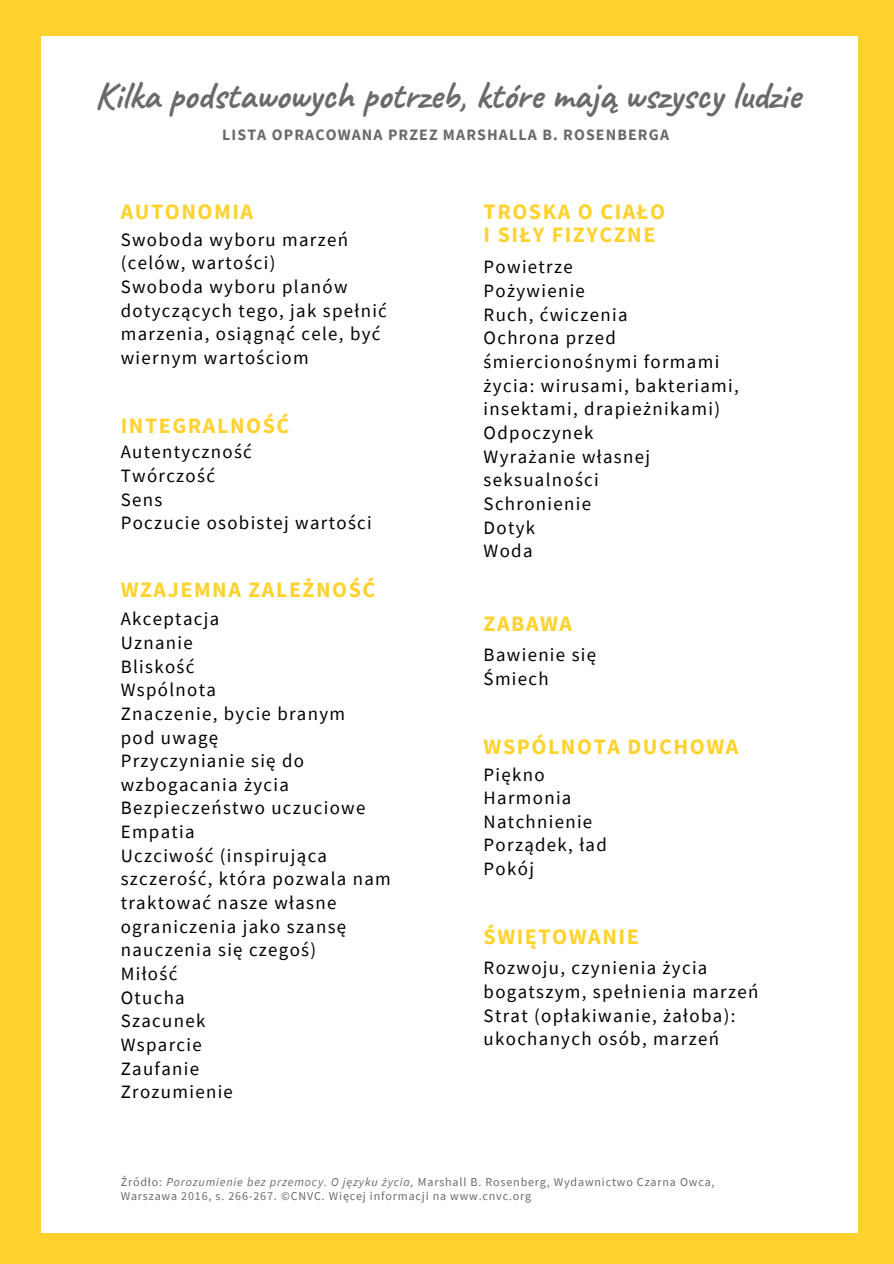
<style>
.page{position:relative;width:894px;height:1264px;background:#fff}
.page>*{position:absolute;margin:0;border:0;box-sizing:border-box;transform-origin:0 0}
.t1{font:700 38.1px "Caveat";color:#6a6a6a}
.t2{font:700 21.9px/22.5px "Source Sans Pro";letter-spacing:.07em;color:#ffd22d}
.t3{font:18.9px/23.7px "Source Sans Pro";letter-spacing:.07em;color:#000}
.t4{font:700 15.9px "Source Sans Pro";letter-spacing:.07em;color:#6a6a6a}
.t5{font:12px/14.7px "Source Sans Pro";letter-spacing:.07em;color:#6a6a6a}
.s1{font-style:italic}
</style>
<div class="page">
<div style="left:0;top:0;width:893px;height:1263px;background:#ffd22d"></div>
<div style="left:42px;top:36px;width:815px;height:1196px;background:#fff"></div>
<h1 class="t1" style="left:95px;top:71px;width:706px">Kilka podstawowych potrzeb, które mają wszyscy ludzie</h1>
<p class="t4" style="left:222px;top:124px;width:448px">LISTA OPRACOWANA PRZEZ MARSHALLA B. ROSENBERGA</p>
<p class="t2" style="left:121px;top:200px;width:134px">AUTONOMIA</p>
<p class="t3" style="left:121px;top:227px;width:267px">Swoboda wyboru marzeń (celów, wartości)<br>Swoboda wyboru planów dotyczących tego, jak spełnić marzenia, osiągnąć cele, być wiernym wartościom</p>
<p class="t2" style="left:121px;top:414px;width:170px">INTEGRALNOŚĆ</p>
<p class="t3" style="left:121px;top:440px;width:252px">Autentyczność<br>Twórczość<br>Sens<br>Poczucie osobistej wartości</p>
<p class="t2" style="left:121px;top:578px;width:256px">WZAJEMNA ZALEŻNOŚĆ</p>
<p class="t3" style="left:121px;top:606px;width:271px">Akceptacja<br>Uznanie<br>Bliskość<br>Wspólnota<br>Znaczenie, bycie branym<br>pod uwagę<br>Przyczynianie się do wzbogacania życia<br>Bezpieczeństwo uczuciowe<br>Empatia<br>Uczciwość (inspirująca szczerość, która pozwala nam traktować nasze własne ograniczenia jako szansę nauczenia się czegoś)<br>Miłość<br>Otucha<br>Szacunek<br>Wsparcie<br>Zaufanie<br>Zrozumienie</p>
<p class="t2" style="left:483px;top:200px;width:183px">TROSKA O CIAŁO<br>I SIŁY FIZYCZNE</p>
<p class="t3" style="left:483px;top:255px;width:257px">Powietrze<br>Pożywienie<br>Ruch, ćwiczenia<br>Ochrona przed śmiercionośnymi formami życia: wirusami, bakteriami, insektami, drapieżnikami)<br>Odpoczynek<br>Wyrażanie własnej seksualności<br>Schronienie<br>Dotyk<br>Woda</p>
<p class="t2" style="left:483px;top:612px;width:90px">ZABAWA</p>
<p class="t3" style="left:483px;top:642px;width:114px">Bawienie się<br>Śmiech</p>
<p class="t2" style="left:483px;top:734px;width:256px">WSPÓLNOTA DUCHOWA</p>
<p class="t3" style="left:483px;top:762px;width:125px">Piękno<br>Harmonia<br>Natchnienie<br>Porządek, ład<br>Pokój</p>
<p class="t2" style="left:483px;top:925px;width:156px">ŚWIĘTOWANIE</p>
<p class="t3" style="left:483px;top:955px;width:276px">Rozwoju, czynienia życia bogatszym, spełnienia marzeń<br>Strat (opłakiwanie, żałoba): ukochanych osób, marzeń</p>
<p class="t5" style="left:121px;top:1174px;width:595px">Źródło: <span class="s1">Porozumienie bez przemocy. O języku życia,</span> Marshall B. Rosenberg, Wydawnictwo Czarna Owca,<br>Warszawa 2016, s. 266-267. ©CNVC. Więcej informacji na www.cnvc.org</p>
</div>
